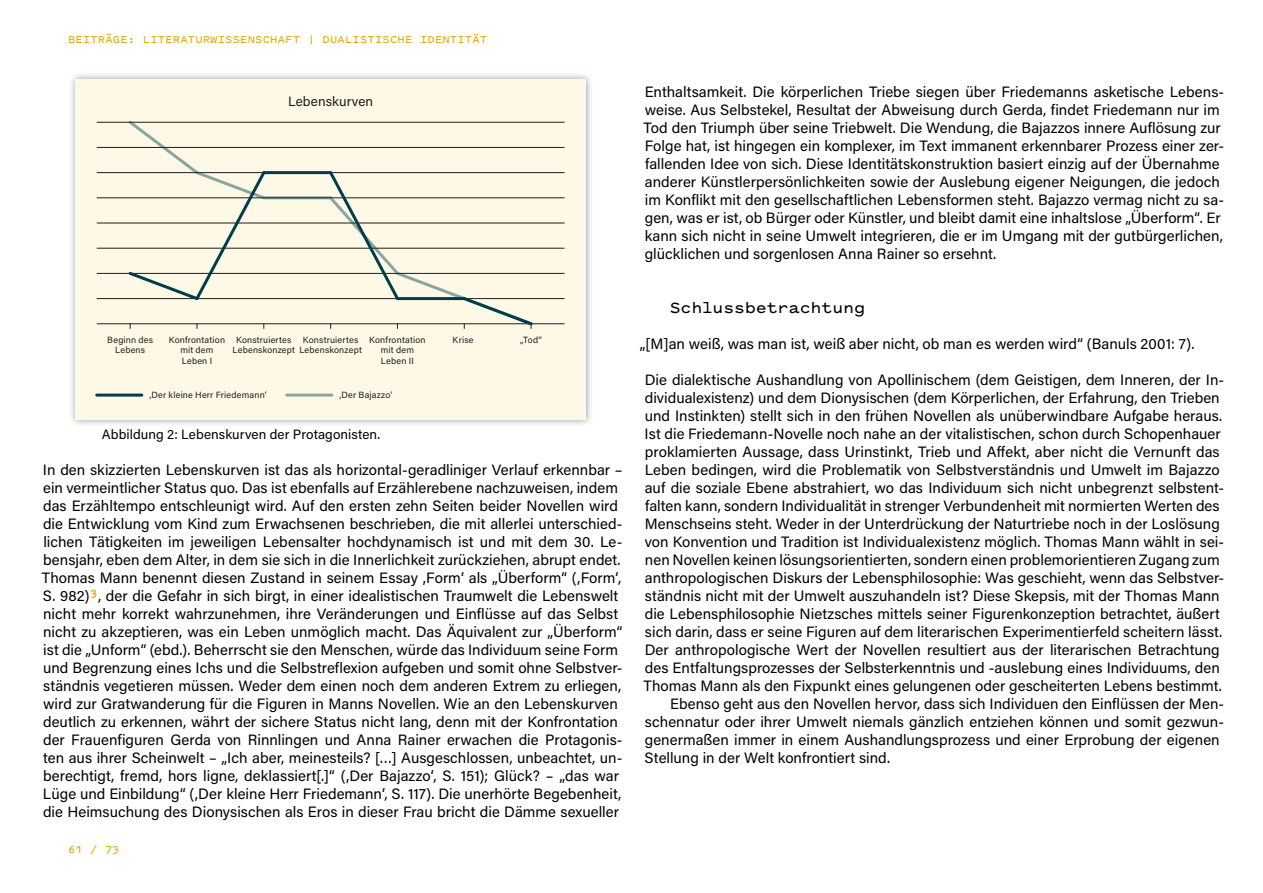
<style>
.page{position:relative;width:1263px;height:893px;background:#fff}
.page>*{position:absolute;margin:0;border:0;box-sizing:border-box;transform-origin:0 0}
.t1{font:600 18px "Pitch Sans";letter-spacing:-.015em;color:#000}
.Body_no_indent{font:15px/18px "Acumin Pro";letter-spacing:.005em;color:#000}
.Body_indent{font:15px/18px "Acumin Pro";color:#000}
.BU{font:13.5px "Acumin Pro";letter-spacing:.005em;color:#000}
.t2{font:13.5px "Acumin Pro";letter-spacing:.01em;color:#1d1d1b}
.t3{font:600 12px "Pitch Sans";letter-spacing:.01em;color:#e5a700}
.t4{font:9px/10.5px "Acumin Pro";letter-spacing:.02em;color:#1d1d1b;text-align:center}
.s1{font-family:"Pitch Sans";font-weight:600;font-size:18px;color:#e5a700}
</style>
<div class="page">
<div style="left:68px;top:72px;width:526px;height:355px;background:#003c4b;opacity:.5"></div>
<div style="left:75px;top:79px;width:511px;height:340px;background:#fef9e6"></div>
<hr style="left:97px;top:323px;width:467px;height:1px;background:#1d1d1b">
<hr style="left:97px;top:298px;width:467px;height:1px;background:#1d1d1b">
<hr style="left:97px;top:273px;width:467px;height:1px;background:#1d1d1b">
<hr style="left:97px;top:248px;width:467px;height:1px;background:#1d1d1b">
<hr style="left:97px;top:223px;width:467px;height:1px;background:#1d1d1b">
<hr style="left:97px;top:198px;width:467px;height:1px;background:#1d1d1b">
<hr style="left:97px;top:172px;width:467px;height:1px;background:#1d1d1b">
<hr style="left:97px;top:147px;width:467px;height:1px;background:#1d1d1b">
<hr style="left:97px;top:122px;width:467px;height:1px;background:#1d1d1b">
<hr style="left:264px;top:171px;width:67px;height:3px;background:#003c4a">
<svg style="left:126px;top:121px;width:142px;height:179px"></svg>
<hr style="left:264px;top:196px;width:67px;height:3px;background:#003c4a">
<svg style="left:326px;top:171px;width:209px;height:158px"></svg>
<hr style="left:97px;top:394px;width:45px;height:3px;background:#003c4a">
<hr style="left:287px;top:394px;width:45px;height:3px;background:#003c4a">
<p class="t3" style="left:68px;top:31px;width:421px">Beiträge: Literaturwissenschaft | Dual istische Identität</p>
<p class="t2" style="left:288px;top:92px;width:87px">Lebenskurven</p>
<p class="t4" style="left:107px;top:334px;width:47px">Beginn des<br>Lebens</p>
<p class="t4" style="left:169px;top:334px;width:58px">Konfrontation mit dem<br>Leben I</p>
<p class="t4" style="left:369px;top:334px;width:58px">Konfrontation mit dem<br>Leben II</p>
<p class="t4" style="left:236px;top:334px;width:57px">Konstruiertes</p>
<p class="t4" style="left:453px;top:334px;width:22px">Krise</p>
<p class="t4" style="left:520px;top:334px;width:23px">„Tod“</p>
<p class="t4" style="left:233px;top:345px;width:64px">Lebenskonzept</p>
<p class="t4" style="left:299px;top:334px;width:64px">Konstruiertes<br>Lebenskonzept</p>
<p class="t4" style="left:149px;top:389px;width:119px">‚Der kleine Herr Friedemann‘</p>
<p class="t4" style="left:339px;top:389px;width:55px">‚Der Bajazzo‘</p>
<p class="BU" style="left:102px;top:424px;width:280px">Abbildung 2: Lebenskurven der Protagonisten.</p>
<p class="Body_no_indent" style="left:42px;top:460px;width:582px">In den skizzierten Lebenskurven ist das als horizontal-geradliniger Verlauf erkennbar – ein vermeintlicher Status quo. Das ist ebenfalls auf Erzählerebene nachzuweisen, indem das Erzähltempo entschleunigt wird. Auf den ersten zehn Seiten beider Novellen wird die Entwicklung vom Kind zum Erwachsenen beschrieben, die mit allerlei unterschied&shy;lichen Tätigkeiten im jeweiligen Lebensalter hochdynamisch ist und mit dem 30. Le&shy;bensjahr, eben dem Alter, in dem sie sich in die Innerlichkeit zurückziehen, abrupt endet.<br>Thomas Mann benennt diesen Zustand in seinem Essay ‚Form‘ als „Überform“ (‚Form‘, S. 982)<span class="s1">3</span>, der die Gefahr in sich birgt, in einer idealistischen Traumwelt die Lebenswelt nicht mehr korrekt wahrzunehmen, ihre Veränderungen und Einflüsse auf das Selbst nicht zu akzeptieren, was ein Leben unmöglich macht. Das Äquivalent zur „Überform“ ist die „Unform“ (ebd.). Beherrscht sie den Menschen, würde das Individuum seine Form und Begrenzung eines Ichs und die Selbstreflexion aufgeben und somit ohne Selbstver&shy;ständnis vegetieren müssen. Weder dem einen noch dem anderen Extrem zu erliegen, wird zur Gratwanderung für die Figuren in Manns Novellen. Wie an den Lebenskurven deutlich zu erkennen, währt der sichere Status nicht lang, denn mit der Konfrontation der Frauenfiguren Gerda von Rinnlingen und Anna Rainer erwachen die Protagonis&shy;ten aus ihrer Scheinwelt – „Ich aber, meinesteils? […] Ausgeschlossen, unbeachtet, un&shy;berechtigt, fremd, hors ligne, deklassiert[.]“ (‚Der Bajazzo‘, S. 151); Glück? – „das war Lüge und Einbildung“ (‚Der kleine Herr Friedemann‘, S. 117). Die unerhörte Begebenheit, die Heimsuchung des Dionysischen als Eros in dieser Frau bricht die Dämme sexueller</p>
<p class="t3" style="left:68px;top:841px;width:53px">61 / 73</p>
<p class="Body_no_indent" style="left:643px;top:82px;width:582px">Enthaltsamkeit. Die körperlichen Triebe siegen über Friedemanns asketische Lebens&shy;weise. Aus Selbstekel, Resultat der Abweisung durch Gerda, findet Friedemann nur im Tod den Triumph über seine Triebwelt. Die Wendung, die Bajazzos innere Auflösung zur Folge hat, ist hingegen ein komplexer, im Text immanent erkennbarer Prozess einer zer&shy;fallenden Idee von sich. Diese Identitätskonstruktion basiert einzig auf der Übernahme anderer Künstlerpersönlichkeiten sowie der Auslebung eigener Neigungen, die jedoch im Konflikt mit den gesellschaftlichen Lebensformen steht. Bajazzo vermag nicht zu sa&shy;gen, was er ist, ob Bürger oder Künstler, und bleibt damit eine inhaltslose „Überform“. Er kann sich nicht in seine Umwelt integrieren, die er im Umgang mit der gutbürgerlichen, glücklichen und sorgenlosen Anna Rainer so ersehnt.</p>
<p class="t1" style="left:670px;top:295px;width:197px">Schlussbetrachtung</p>
<p class="Body_no_indent" style="left:640px;top:334px;width:556px">„[M]an weiß, was man ist, weiß aber nicht, ob man es werden wird“ (Banuls 2001: 7).</p>
<p class="Body_no_indent" style="left:643px;top:370px;width:582px">Die dialektische Aushandlung von Apollinischem (dem Geistigen, dem Inneren, der In&shy;dividualexistenz) und dem Dionysischen (dem Körperlichen, der Erfahrung, den Trieben und Instinkten) stellt sich in den frühen Novellen als unüberwindbare Aufgabe heraus.<br>Ist die Friedemann-Novelle noch nahe an der vitalistischen, schon durch Schopenhauer proklamierten Aussage, dass Urinstinkt, Trieb und Affekt, aber nicht die Vernunft das Leben bedingen, wird die Problematik von Selbstverständnis und Umwelt im Bajazzo auf die soziale Ebene abstrahiert, wo das Individuum sich nicht unbegrenzt selbstent&shy;falten kann, sondern Individualität in strenger Verbundenheit mit normierten Werten des Menschseins steht. Weder in der Unterdrückung der Naturtriebe noch in der Loslösung von Konvention und Tradition ist Individualexistenz möglich. Thomas Mann wählt in sei&shy;nen Novellen keinen lösungsorientierten, sondern einen problemorientieren Zugang zum anthropologischen Diskurs der Lebensphilosophie: Was geschieht, wenn das Selbstver&shy;ständnis nicht mit der Umwelt auszuhandeln ist? Diese Skepsis, mit der Thomas Mann die Lebensphilosophie Nietzsches mittels seiner Figurenkonzeption betrachtet, äußert sich darin, dass er seine Figuren auf dem literarischen Experimentierfeld scheitern lässt.<br>Der anthropologische Wert der Novellen resultiert aus der literarischen Betrachtung des Entfaltungsprozesses der Selbsterkenntnis und -auslebung eines Individuums, den Thomas Mann als den Fixpunkt eines gelungenen oder gescheiterten Lebens bestimmt.</p>
<p class="Body_indent" style="left:645px;top:694px;width:581px;text-indent:26px">Ebenso geht aus den Novellen hervor, dass sich Individuen den Einflüssen der Men&shy;schennatur oder ihrer Umwelt niemals gänzlich entziehen können und somit gezwun&shy;genermaßen immer in einem Aushandlungsprozess und einer Erprobung der eigenen Stellung in der Welt konfrontiert sind.</p>
</div>
